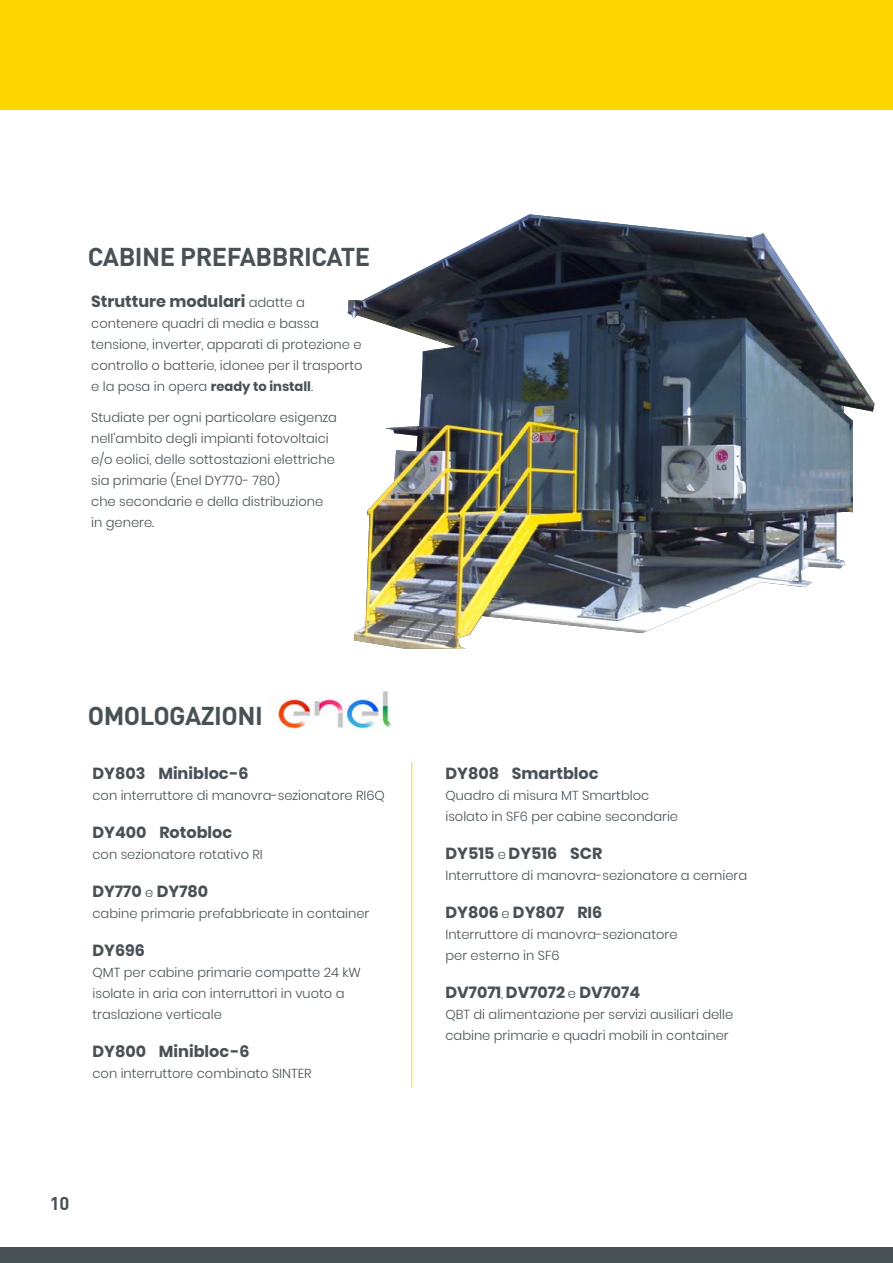
<style>
.page{position:relative;width:893px;height:1263px;background:#fff}
.page>*{position:absolute;margin:0;border:0;box-sizing:border-box;transform-origin:0 0}
.t1{font:700 25.5px "DIN";letter-spacing:-.02em;color:#485156}
.t2{font:700 18.3px "DIN";color:#485156}
.t3{font:700 16.05px "Poppins";color:#485156}
.t4{font:300 13.05px/21px "Poppins";color:#485156}
.s1{font-weight:300;font-size:13.05px}
.s2{font-weight:700}
</style>
<div class="page">
<div style="left:0;top:0;width:893px;height:109px;background:#ffd600"></div>
<img style="left:348px;top:214px;width:526px;height:435px">
<img style="left:275px;top:691px;width:117px;height:39px">
<hr style="left:411px;top:762px;width:1px;height:326px;background:#ffd600">
<div style="left:0;top:1247px;width:893px;height:16px;background:#485156"></div>
<h1 class="t1" style="left:88px;top:240px;width:284px">CABINE PREFABBRICATE</h1>
<p class="t3" style="left:91px;top:292px;width:215px">Strutture modulari <span class="s1">adatte a</span></p>
<p class="t4" style="left:91px;top:313px;width:273px">contenere quadri di media e bassa tensione, inverter, apparati di protezione e controllo o batterie, idonee per il trasporto e la posa in opera <span class="s2">ready to install</span>.</p>
<p class="t4" style="left:91px;top:407px;width:247px">Studiate per ogni particolare esigenza nell’ambito degli impianti fotovoltaici e/o eolici, delle sottostazioni elettriche sia primarie (Enel DY770- 780)<br>che secondarie e della distribuzione in genere.</p>
<h1 class="t1" style="left:88px;top:699px;width:176px">OMOLOGAZIONI</h1>
<p class="t3" style="left:92px;top:764px;width:158px">DY803 Minibloc-6</p>
<p class="t4" style="left:92px;top:785px;width:294px">con interruttore di manovra-sezionatore RI6Q</p>
<p class="t3" style="left:92px;top:823px;width:141px">DY400 Rotobloc</p>
<p class="t4" style="left:92px;top:844px;width:172px">con sezionatore rotativo RI</p>
<p class="t3" style="left:92px;top:882px;width:117px">DY770 <span class="s1">e</span> DY780</p>
<p class="t4" style="left:92px;top:903px;width:278px">cabine primarie prefabbricate in container</p>
<p class="t3" style="left:92px;top:941px;width:54px">DY696</p>
<p class="t4" style="left:92px;top:962px;width:270px">QMT per cabine primarie compatte 24 kW isolate in aria con interruttori in vuoto a traslazione verticale</p>
<p class="t3" style="left:92px;top:1042px;width:158px">DY800 Minibloc-6</p>
<p class="t4" style="left:92px;top:1063px;width:221px">con interruttore combinato SINTER</p>
<h2 class="t2" style="left:50px;top:1191px;width:21px">10</h2>
<p class="t3" style="left:445px;top:764px;width:155px">DY808 Smartbloc</p>
<p class="t4" style="left:445px;top:785px;width:234px">Quadro di misura MT Smartbloc isolato in SF6 per cabine secondarie</p>
<p class="t3" style="left:445px;top:844px;width:158px">DY515 <span class="s1">e</span> DY516 SCR</p>
<p class="t4" style="left:445px;top:865px;width:303px">Interruttore di manovra-sezionatore a cerniera</p>
<p class="t3" style="left:445px;top:903px;width:158px">DY806 <span class="s1">e</span> DY807 RI6</p>
<p class="t4" style="left:445px;top:924px;width:234px">Interruttore di manovra-sezionatore per esterno in SF6</p>
<p class="t3" style="left:445px;top:983px;width:196px">DV7071<span class="s1">,</span> DV7072 <span class="s1">e</span> DV7074</p>
<p class="t4" style="left:445px;top:1004px;width:289px">QBT di alimentazione per servizi ausiliari delle cabine primarie e quadri mobili in container</p>
</div>
